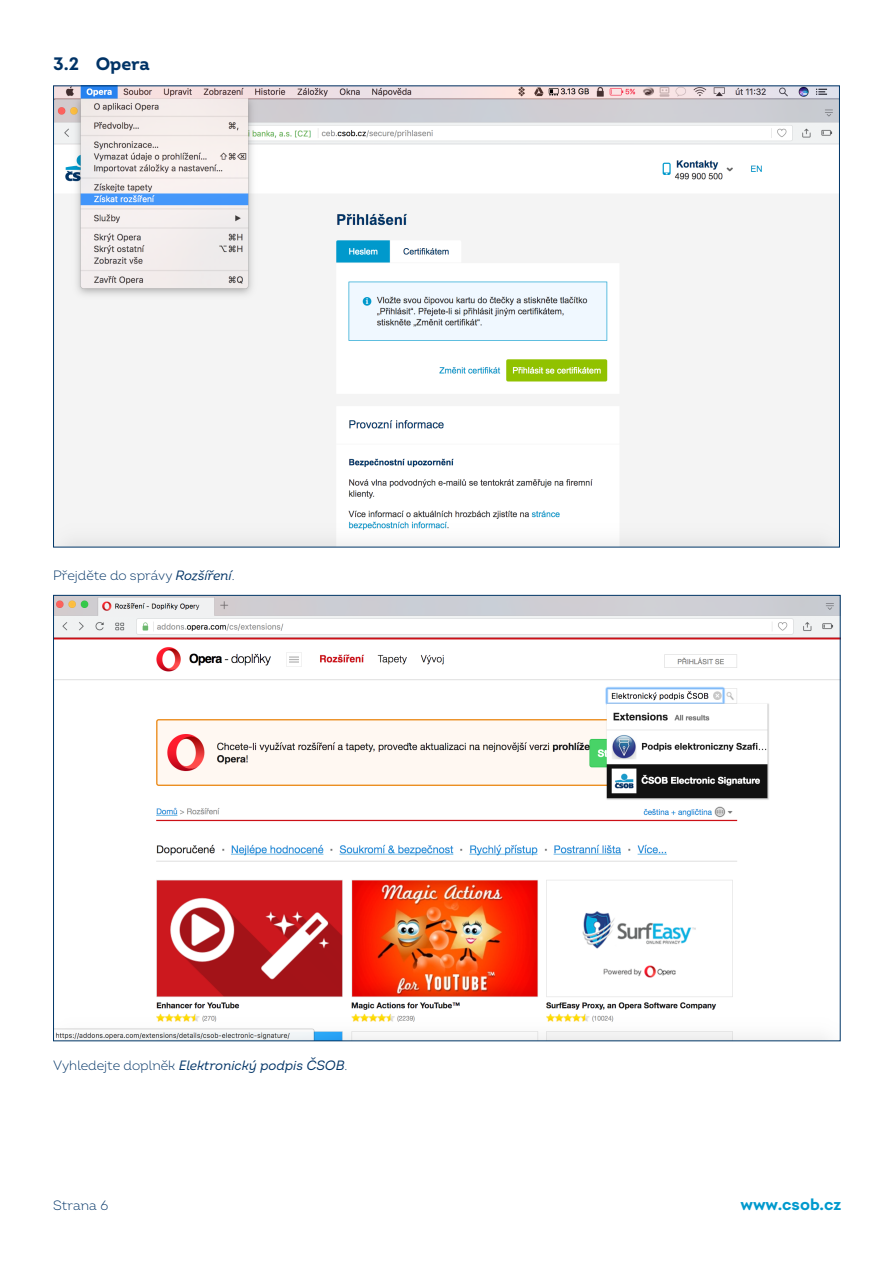
<style>
.page{position:relative;width:893px;height:1263px;background:#fff}
.page>*{position:absolute;margin:0;border:0;box-sizing:border-box;transform-origin:0 0}
.podnadpis_x_x{font:700 18px "Intro";color:#036}
.t1{font:700 16.5px "Intro";color:#0099cd}
.normal_text{font:italic 13.5px "Intro";color:#036}
.normal_text-2{font:300 13.5px "Intro";color:#036}
.s1{font-weight:400;font-style:italic}
.s2{font-weight:300;font-style:normal}
</style>
<div class="page">
<img style="left:55px;top:87px;width:783px;height:458px">
<img style="left:55px;top:597px;width:784px;height:442px">
<p class="podnadpis_x_x" style="left:53px;top:52px;width:98px">3.2 Opera</p>
<p class="normal_text-2" style="left:53px;top:567px;width:183px">Přejděte do správy <span class="s1">Rozšíření</span>.</p>
<p class="normal_text" style="left:53px;top:1057px;width:296px"><span class="s2">Vyhledejte doplněk</span> Elektronický podpis ČSOB<span class="s2">.</span></p>
<p class="normal_text-2" style="left:53px;top:1197px;width:56px">Strana 6</p>
<p class="t1" style="left:740px;top:1194px;width:102px">www.csob.cz</p>
</div>
